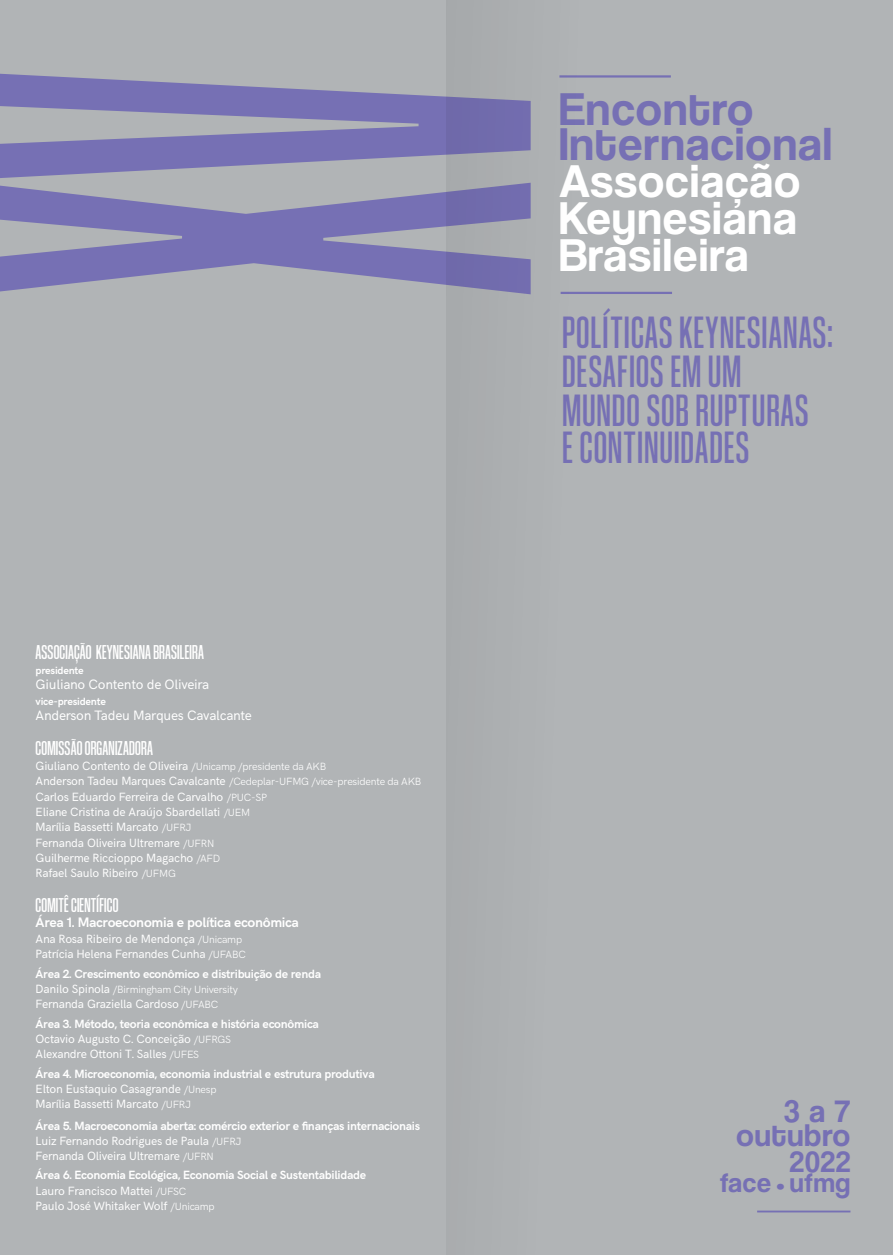
<style>
.page{position:relative;width:893px;height:1255px;background:#fff}
.page>*{position:absolute;margin:0;border:0;box-sizing:border-box;transform-origin:0 0}
.t1{font:47.85px/37.2px "Coolvetica Rg";letter-spacing:.03em;color:#fff;text-align:justify}
.t2{font:47.85px/34.8px "Coolvetica Rg";letter-spacing:.03em;color:#7670b4}
.t3{font:47.4px/38.2px "Coolvetica Compressed Rg";letter-spacing:.03em;color:#7670b4}
.t4{font:32.25px/24.6px "Coolvetica Rg";letter-spacing:.03em;color:#7670b4;text-align:right}
.t5{font:30.3px "Coolvetica Rg";color:#7670b4}
.t6{font:27.9px "Coolvetica Rg";letter-spacing:.03em;color:#7670b4}
.t7{font:21px "Coolvetica Compressed Rg";letter-spacing:.01em;color:#fff}
.t8{font:700 13.8px "HK Grotesk";letter-spacing:-.02em;color:#fff}
.t9{font:13.65px "HK Grotesk";letter-spacing:-.02em;color:#fff}
.t10{font:700 12px/15.3px "HK Grotesk";letter-spacing:-.02em;color:#fff}
.t11{font:12px/15.3px "HK Grotesk";letter-spacing:-.02em;color:#fff}
.t12{font:10.5px "HK Grotesk Regular Legacy";letter-spacing:-.02em;color:#fff}
.t13{font:700 10.5px "HK Grotesk";letter-spacing:-.02em;color:#fff}
.s1{font-family:"HK Grotesk Regular Legacy";font-size:10.5px}
.s2{font-family:"HK Grotesk";font-size:12px}
.s3{font-weight:400}
.s4{font-family:"HK Grotesk Regular Legacy";font-weight:400;font-size:10.5px}
.s5{font-size:21.15px}
</style>
<div class="page">
<div style="left:0;top:0;width:893px;height:1254px;background:#b1b4b6"></div>
<hr style="left:757px;top:1210px;width:93px;height:2px;background:#7670b4">
<svg style="left:0;top:183px;width:446px;height:111px;background:#8f8db4"></svg>
<svg style="left:0;top:74px;width:446px;height:104px;background:#8d8bb4"></svg>
<div style="left:446px;top:0;width:232px;height:1254px;background:#b1b4b6"></div>
<h3 class="t7" style="left:36px;top:639px;width:170px">ASSOCIAÇÃO KEYNESIANA BRASILEIRA</h3>
<p class="t13" style="left:36px;top:662px;width:50px">presidente</p>
<p class="t9" style="left:36px;top:674px;width:175px">Giuliano Contento de Oliveira</p>
<p class="t13" style="left:36px;top:693px;width:72px">vice-presidente</p>
<p class="t9" style="left:36px;top:705px;width:218px">Anderson Tadeu Marques Cavalcante</p>
<h3 class="t7" style="left:36px;top:735px;width:119px">COMISSÃO ORGANIZADORA</h3>
<p class="t11" style="left:36px;top:757px;width:292px">Giuliano Contento de Oliveira <span class="s1">/Unicamp /presidente da AKB</span></p>
<p class="t12" style="left:36px;top:773px;width:387px"><span class="s2">Anderson Tadeu Marques Cavalcante</span> /Cedeplar-UFMG /vice-presidente da AKB</p>
<p class="t11" style="left:36px;top:788px;width:233px">Carlos Eduardo Ferreira de Carvalho <span class="s1">/PUC-SP </span>Eliane Cristina de Araújo Sbardellati <span class="s1">/UEM </span>Marília Bassetti Marcato <span class="s1">/UFRJ<br></span>Fernanda Oliveira Ultremare <span class="s1">/UFRN </span>Guilherme Riccioppo Magacho <span class="s1">/AFD<br></span>Rafael Saulo Ribeiro <span class="s1">/UFMG</span></p>
<h3 class="t7" style="left:36px;top:893px;width:84px">COMITÊ CIENTÍFICO</h3>
<p class="t8" style="left:36px;top:912px;width:265px">Área 1. Macroeconomia e política econômica</p>
<p class="t11" style="left:36px;top:930px;width:212px">Ana Rosa Ribeiro de Mendonça <span class="s1">/Unicamp<br></span>Patrícia Helena Fernandes Cunha <span class="s1">/UFABC</span></p>
<p class="t10" style="left:36px;top:964px;width:287px">Área 2. Crescimento econômico e distribuição de renda</p>
<p class="t12" style="left:36px;top:981px;width:204px"><span class="s2">Danilo Spinola</span> /Birmingham City University</p>
<p class="t10" style="left:36px;top:993px;width:285px;line-height:19.5px"><span class="s3">Fernanda Graziella Cardoso</span> <span class="s4">/UFABC<br></span>Área 3. Método, teoria econômica e história econômica</p>
<p class="t11" style="left:36px;top:1030px;width:197px">Octavio Augusto C. Conceição <span class="s1">/UFRGS<br></span>Alexandre Ottoni T. Salles <span class="s1">/UFES</span></p>
<p class="t10" style="left:36px;top:1065px;width:340px">Área 4. Microeconomia, economia industrial e estrutura produtiva<br><span class="s3">Elton Eustaquio Casagrande</span> <span class="s4">/Unesp<br></span><span class="s3">Marília Bassetti Marcato</span> <span class="s4">/UFRJ</span></p>
<p class="t10" style="left:36px;top:1117px;width:386px;line-height:14.7px">Área 5. Macroeconomia aberta: comércio exterior e finanças internacionais<br><span class="s3">Luiz Fernando Rodrigues de Paula</span> <span class="s4">/UFRJ<br></span><span class="s3">Fernanda Oliveira Ultremare</span> <span class="s4">/UFRN</span></p>
<p class="t10" style="left:36px;top:1166px;width:332px">Área 6. Economia Ecológica, Economia Social e Sustentabilidade<br><span class="s3">Lauro Francisco Mattei</span> <span class="s4">/UFSC<br></span><span class="s3">Paulo José Whitaker Wolf</span> <span class="s4">/Unicamp</span></p>
<h1 class="t2" style="left:559px;top:91px;width:274px">Encontro<br>Internacional</h1>
<h1 class="t1" style="left:559px;top:162px;width:242px">Associação Keynesiana Brasileira</h1>
<h2 class="t3" style="left:562px;top:313px;width:272px">POLÍTICAS KEYNESIANAS:<br>DESAFIOS EM UM<br>MUNDO SOB RUPTURAS<br>E CONTINUIDADES</h2>
<h3 class="t4" style="left:736px;top:1098px;width:115px">3 a 7 outubro</h3>
<h3 class="t5" style="left:790px;top:1143px;width:62px">2022</h3>
<h3 class="t6" style="left:720px;top:1166px;width:132px">face <span class="s5">•</span> ufmg</h3>
</div>
